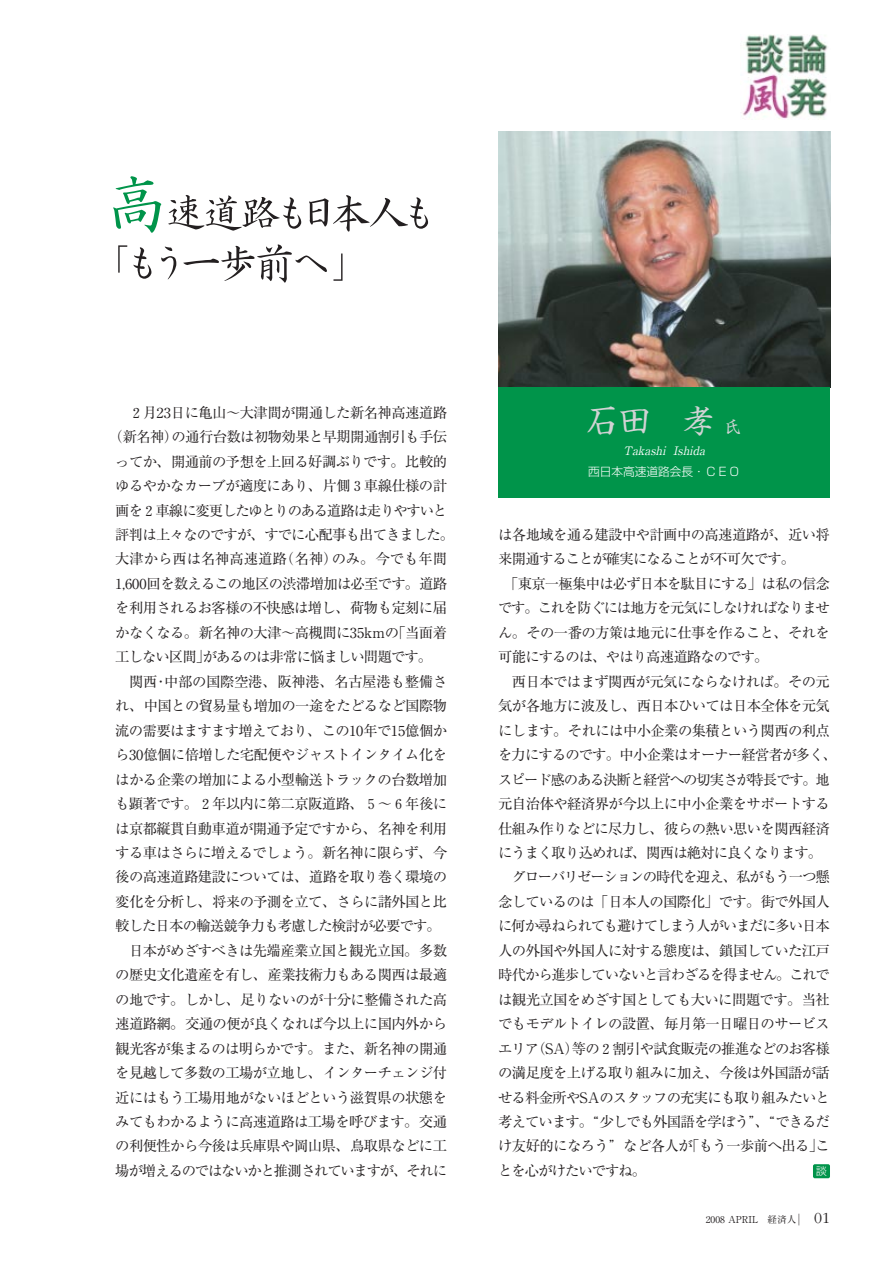
<style>
.page{position:relative;width:893px;height:1262px;background:#fff}
.page>*{position:absolute;margin:0;border:0;box-sizing:border-box;transform-origin:0 0}
.t1{font:31.95px "Shinsei Kai CBSK1";color:#d1d3d4}
.t2{font:14.4px "Ryumin";letter-spacing:-.045em;color:#231f20}
.t3{font:14.4px "Ryumin";letter-spacing:-.085em;color:#231f20}
.t4{font:14.4px "Ryumin";letter-spacing:-.065em;color:#231f20}
.t5{font:14.4px "Ryumin";letter-spacing:-.07em;color:#231f20}
.t6{font:14.4px "Ryumin";letter-spacing:-.09em;color:#231f20}
.t7{font:14.4px "Ryumin";letter-spacing:-.005em;color:#231f20}
.t8{font:14.4px "Ryumin";letter-spacing:-.025em;color:#231f20}
.t9{font:italic 11.7px "Ryumin";color:#fff}
.t10{font:300 11.7px "Shin Go";color:#fff}
.t11{font:300 10.65px "Shin Go";color:#fff}
.t12{font:9.6px "Ryumin";color:#231f20}
.s1{font-size:15.9px}
.s2{font-size:11.7px}
.s3{font-family:"Garamond";font-weight:300;font-size:15.9px}
</style>
<div class="page">
<img style="left:743px;top:34px;width:85px;height:85px">
<div style="left:813px;top:1164px;width:17px;height:14px;background:#00944a;border-radius:2px"></div>
<img style="left:498px;top:132px;width:332px;height:255px">
<div style="left:498px;top:387px;width:332px;height:110px;background:#00944a"></div>
<svg style="left:113px;top:176px;width:49px;height:57px"></svg>
<svg style="left:168px;top:195px;width:133px;height:36px"></svg>
<svg style="left:309px;top:195px;width:119px;height:37px"></svg>
<svg style="left:118px;top:245px;width:9px;height:28px"></svg>
<svg style="left:133px;top:247px;width:18px;height:32px"></svg>
<svg style="left:161px;top:246px;width:15px;height:33px"></svg>
<svg style="left:183px;top:244px;width:144px;height:38px"></svg>
<svg style="left:333px;top:253px;width:9px;height:28px"></svg>
<p class="t2" style="left:129px;top:407px;width:319px">２月23日に亀山～大津間が開通した新名神高速道路</p>
<p class="t2" style="left:108px;top:432px;width:340px">（新名神）の通行台数は初物効果と早期開通割引も手伝</p>
<p class="t2" style="left:115px;top:456px;width:333px">ってか、開通前の予想を上回る好調ぶりです。比較的</p>
<p class="t2" style="left:115px;top:480px;width:333px">ゆるやかなカーブが適度にあり、片側３車線仕様の計</p>
<p class="t6" style="left:115px;top:505px;width:333px">画を２車線に変更したゆとりのある道路は走りやすいと</p>
<p class="t4" style="left:115px;top:529px;width:340px">評判は上々なのですが、すでに心配事も出てきました。</p>
<p class="t7" style="left:115px;top:554px;width:333px">大津から西は名神高速道路（名神）のみ。今でも年間</p>
<p class="t2" style="left:115px;top:578px;width:333px">1,600回を数えるこの地区の渋滞増加は必至です。道路</p>
<p class="t2" style="left:115px;top:603px;width:333px">を利用されるお客様の不快感は増し、荷物も定刻に届</p>
<p class="t2" style="left:115px;top:627px;width:333px">かなくなる。新名神の大津～高槻間に35kmの｢当面着</p>
<p class="t5" style="left:115px;top:652px;width:318px">工しない区間｣があるのは非常に悩ましい問題です。</p>
<p class="t8" style="left:129px;top:676px;width:319px">関西･中部の国際空港、阪神港、名古屋港も整備さ</p>
<p class="t2" style="left:115px;top:701px;width:333px">れ、中国との貿易量も増加の一途をたどるなど国際物</p>
<p class="t2" style="left:115px;top:725px;width:333px">流の需要はますます増えており、この10年で15億個か</p>
<p class="t2" style="left:115px;top:749px;width:333px">ら30億個に倍増した宅配便やジャストインタイム化を</p>
<p class="t2" style="left:115px;top:774px;width:333px">はかる企業の増加による小型輸送トラックの台数増加</p>
<p class="t2" style="left:115px;top:798px;width:333px">も顕著です。２年以内に第二京阪道路、５～６年後に</p>
<p class="t2" style="left:115px;top:823px;width:333px">は京都縦貫自動車道が開通予定ですから、名神を利用</p>
<p class="t2" style="left:115px;top:847px;width:333px">する車はさらに増えるでしょう。新名神に限らず、今</p>
<p class="t2" style="left:115px;top:872px;width:333px">後の高速道路建設については、道路を取り巻く環境の</p>
<p class="t2" style="left:115px;top:896px;width:333px">変化を分析し、将来の予測を立て、さらに諸外国と比</p>
<p class="t2" style="left:115px;top:921px;width:327px">較した日本の輸送競争力も考慮した検討が必要です。</p>
<p class="t2" style="left:129px;top:945px;width:319px">日本がめざすべきは先端産業立国と観光立国。多数</p>
<p class="t2" style="left:115px;top:969px;width:333px">の歴史文化遺産を有し、産業技術力もある関西は最適</p>
<p class="t2" style="left:115px;top:994px;width:333px">の地です。しかし、足りないのが十分に整備された高</p>
<p class="t2" style="left:115px;top:1018px;width:333px">速道路網。交通の便が良くなれば今以上に国内外から</p>
<p class="t2" style="left:115px;top:1043px;width:333px">観光客が集まるのは明らかです。また、新名神の開通</p>
<p class="t2" style="left:115px;top:1067px;width:333px">を見越して多数の工場が立地し、インターチェンジ付</p>
<p class="t2" style="left:115px;top:1092px;width:333px">近にはもう工場用地がないほどという滋賀県の状態を</p>
<p class="t2" style="left:115px;top:1116px;width:333px">みてもわかるように高速道路は工場を呼びます。交通</p>
<p class="t2" style="left:115px;top:1141px;width:333px">の利便性から今後は兵庫県や岡山県、鳥取県などに工</p>
<p class="t3" style="left:115px;top:1165px;width:333px">場が増えるのではないかと推測されていますが、それに</p>
<h1 class="t1" style="left:587px;top:410px;width:156px">石田　孝 <span class="s1">氏</span></h1>
<p class="t9" style="left:623px;top:446px;width:86px">Takashi Ishida</p>
<p class="t10" style="left:588px;top:467px;width:154px">西日本高速道路会長・ＣＥＯ</p>
<p class="t2" style="left:498px;top:529px;width:333px">は各地域を通る建設中や計画中の高速道路が、近い将</p>
<p class="t5" style="left:498px;top:554px;width:298px">来開通することが確実になることが不可欠です。</p>
<p class="t2" style="left:504px;top:578px;width:327px">「東京一極集中は必ず日本を駄目にする」は私の信念</p>
<p class="t3" style="left:498px;top:603px;width:333px">です。これを防ぐには地方を元気にしなければなりませ</p>
<p class="t2" style="left:498px;top:627px;width:333px">ん。その一番の方策は地元に仕事を作ること、それを</p>
<p class="t5" style="left:498px;top:652px;width:272px">可能にするのは、やはり高速道路なのです。</p>
<p class="t2" style="left:512px;top:676px;width:319px">西日本ではまず関西が元気にならなければ。その元</p>
<p class="t2" style="left:498px;top:701px;width:333px">気が各地方に波及し、西日本ひいては日本全体を元気</p>
<p class="t2" style="left:498px;top:725px;width:333px">にします。それには中小企業の集積という関西の利点</p>
<p class="t4" style="left:498px;top:749px;width:340px">を力にするのです。中小企業はオーナー経営者が多く、</p>
<p class="t6" style="left:498px;top:774px;width:333px">スピード感のある決断と経営への切実さが特長です。地</p>
<p class="t2" style="left:498px;top:798px;width:333px">元自治体や経済界が今以上に中小企業をサポートする</p>
<p class="t2" style="left:498px;top:823px;width:333px">仕組み作りなどに尽力し、彼らの熱い思いを関西経済</p>
<p class="t5" style="left:498px;top:847px;width:325px">にうまく取り込めれば、関西は絶対に良くなります。</p>
<p class="t3" style="left:511px;top:872px;width:320px">グローバリゼーションの時代を迎え、私がもう一つ懸</p>
<p class="t2" style="left:498px;top:896px;width:333px">念しているのは「日本人の国際化」です。街で外国人</p>
<p class="t3" style="left:498px;top:921px;width:333px">に何か尋ねられても避けてしまう人がいまだに多い日本</p>
<p class="t2" style="left:498px;top:945px;width:333px">人の外国や外国人に対する態度は、鎖国していた江戸</p>
<p class="t3" style="left:498px;top:969px;width:333px">時代から進歩していないと言わざるを得ません。これで</p>
<p class="t2" style="left:498px;top:994px;width:333px">は観光立国をめざす国としても大いに問題です。当社</p>
<p class="t2" style="left:498px;top:1018px;width:333px">でもモデルトイレの設置、毎月第一日曜日のサービス</p>
<p class="t2" style="left:498px;top:1043px;width:333px">エリア（SA）等の２割引や試食販売の推進などのお客様</p>
<p class="t2" style="left:498px;top:1067px;width:333px">の満足度を上げる取り組みに加え、今後は外国語が話</p>
<p class="t4" style="left:498px;top:1092px;width:333px">せる料金所やSAのスタッフの充実にも取り組みたいと</p>
<p class="t4" style="left:498px;top:1116px;width:333px">考えています。“少しでも外国語を学ぼう”、“できるだ</p>
<p class="t2" style="left:498px;top:1141px;width:333px">け友好的になろう”など各人が｢もう一歩前へ出る｣こ</p>
<p class="t5" style="left:498px;top:1165px;width:150px">とを心がけたいですね。</p>
<p class="t11" style="left:816px;top:1167px;width:12px">談</p>
<p class="t12" style="left:705px;top:1216px;width:126px">2008 APRIL 経済人<span class="s2">│</span> <span class="s3">01</span></p>
</div>
